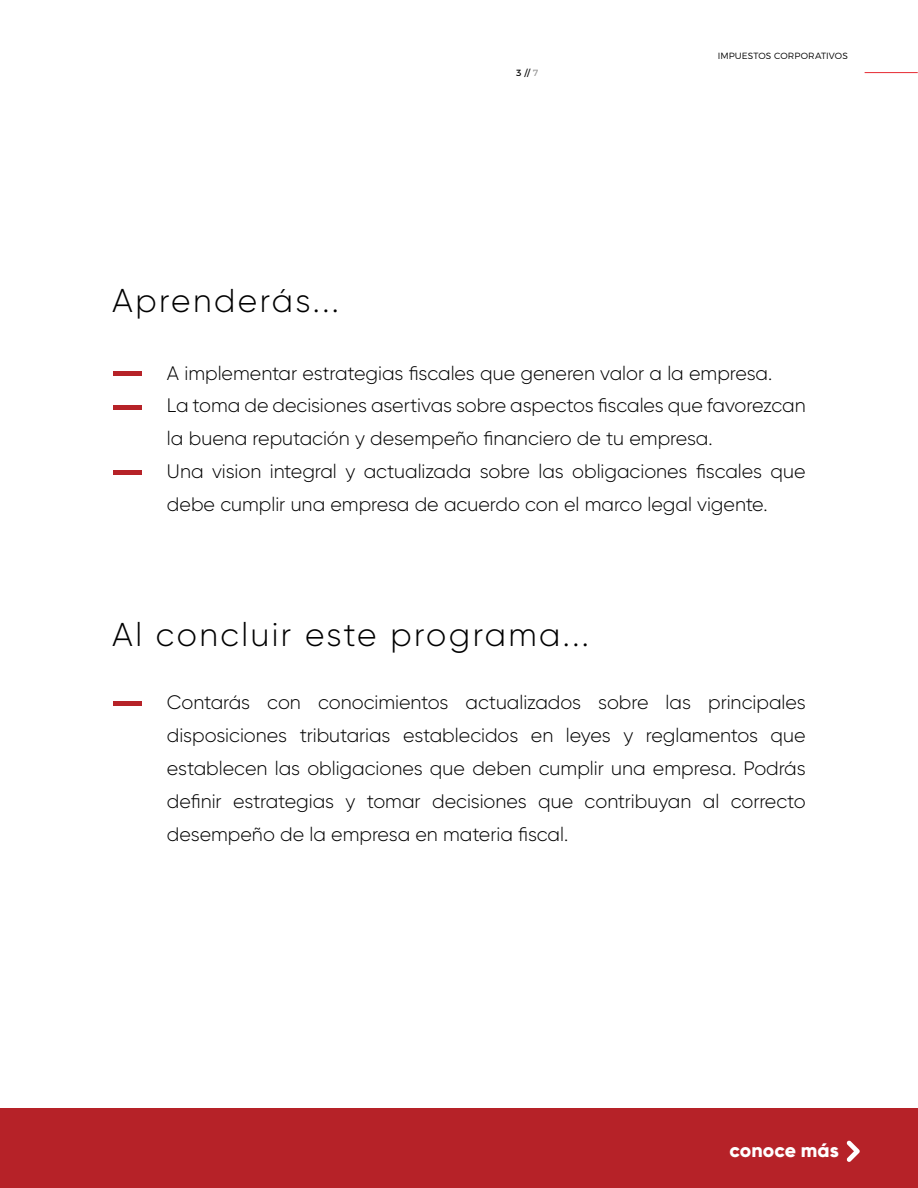
<style>
.page{position:relative;width:918px;height:1188px;background:#fff}
.page>*{position:absolute;margin:0;border:0;box-sizing:border-box;transform-origin:0 0}
.t1{font:300 33px "Gilroy";letter-spacing:.075em;color:#000}
.t2{font:300 19.5px/33px "Gilroy";letter-spacing:-.005em;color:#000}
.t3{font:800 19.5px "Gilroy";color:#fff}
.t4{font:300 9px "Montserrat";letter-spacing:.015em;color:#000}
.t5{font:9px "Montserrat";color:#000}
.s1{color:#9d9d9c}
</style>
<div class="page">
<hr style="left:865px;top:72px;width:53px;height:1px;background:#e62a32">
<div style="left:0;top:1108px;width:918px;height:80px;background:#b62228"></div>
<svg style="left:847px;top:1140px;width:13px;height:22px"></svg>
<hr style="left:113px;top:372px;width:29px;height:4px;background:#b62228">
<div style="left:113px;top:405px;width:29px;height:5px;background:#b62228"></div>
<hr style="left:113px;top:470px;width:29px;height:4px;background:#b62228">
<hr style="left:113px;top:701px;width:29px;height:4px;background:#b62228">
<h1 class="t1" style="left:112px;top:281px;width:228px">Aprenderás...</h1>
<p class="t5" style="left:516px;top:65px;width:24px">3 // <span class="s1">7</span></p>
<p class="t4" style="left:718px;top:49px;width:132px">IMPUESTOS CORPORATIVOS</p>
<p class="t2" style="left:167px;top:356px;width:640px">A implementar estrategias fiscales que generen valor a la empresa.<br>La toma de decisiones asertivas sobre aspectos fiscales que favorezcan la buena reputación y desempeño financiero de tu empresa.<br>Una vision integral y actualizada sobre las obligaciones fiscales que debe cumplir una empresa de acuerdo con el marco legal vigente.</p>
<h1 class="t1" style="left:112px;top:614px;width:478px">Al concluir este programa...</h1>
<p class="t2" style="left:167px;top:686px;width:640px;text-align:justify">Contarás con conocimientos actualizados sobre las principales disposiciones tributarias establecidos en leyes y reglamentos que establecen las obligaciones que deben cumplir una empresa. Podrás definir estrategias y tomar decisiones que contribuyan al correcto desempeño de la empresa en materia fiscal.</p>
<p class="t3" style="left:730px;top:1138px;width:111px">conoce más</p>
</div>
